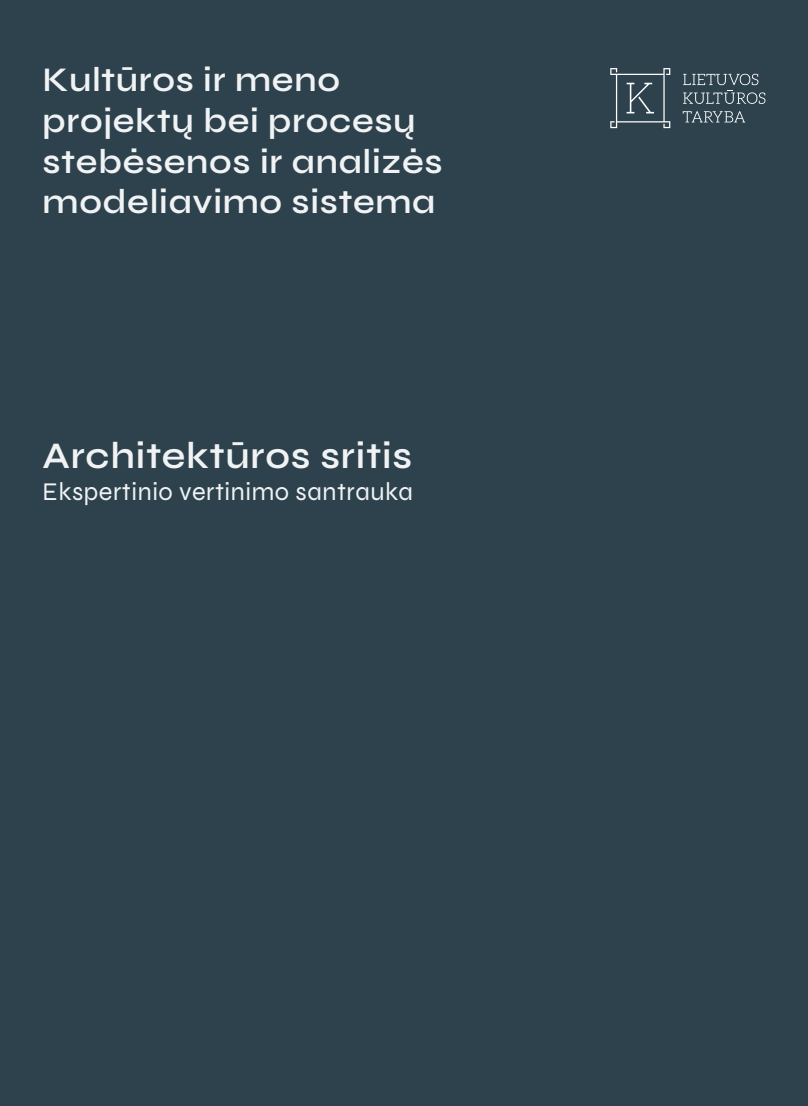
<style>
.page{position:relative;width:808px;height:1106px;background:#2d424d}
.page>*{position:absolute;margin:0;border:0;box-sizing:border-box;transform-origin:0 0}
.t1{font:600 37.5px "Syne";letter-spacing:.02em;color:#f0f2f4}
.t2{font:600 34.5px/40.5px "Syne";letter-spacing:.02em;color:#f0f2f4}
.t3{font:25.5px "Syne";letter-spacing:.02em;color:#f0f2f4}
</style>
<div class="page">
<svg style="left:683px;top:74px;width:82px;height:30px"></svg>
<svg style="left:683px;top:111px;width:62px;height:11px"></svg>
<svg style="left:610px;top:68px;width:60px;height:60px"></svg>
<p class="t2" style="left:43px;top:59px;width:401px">Kultūros ir meno projektų bei procesų stebėsenos ir analizės modeliavimo sistema</p>
<p class="t1" style="left:43px;top:432px;width:371px">Architektūros sritis</p>
<p class="t3" style="left:43px;top:476px;width:372px">Ekspertinio vertinimo santrauka</p>
</div>
